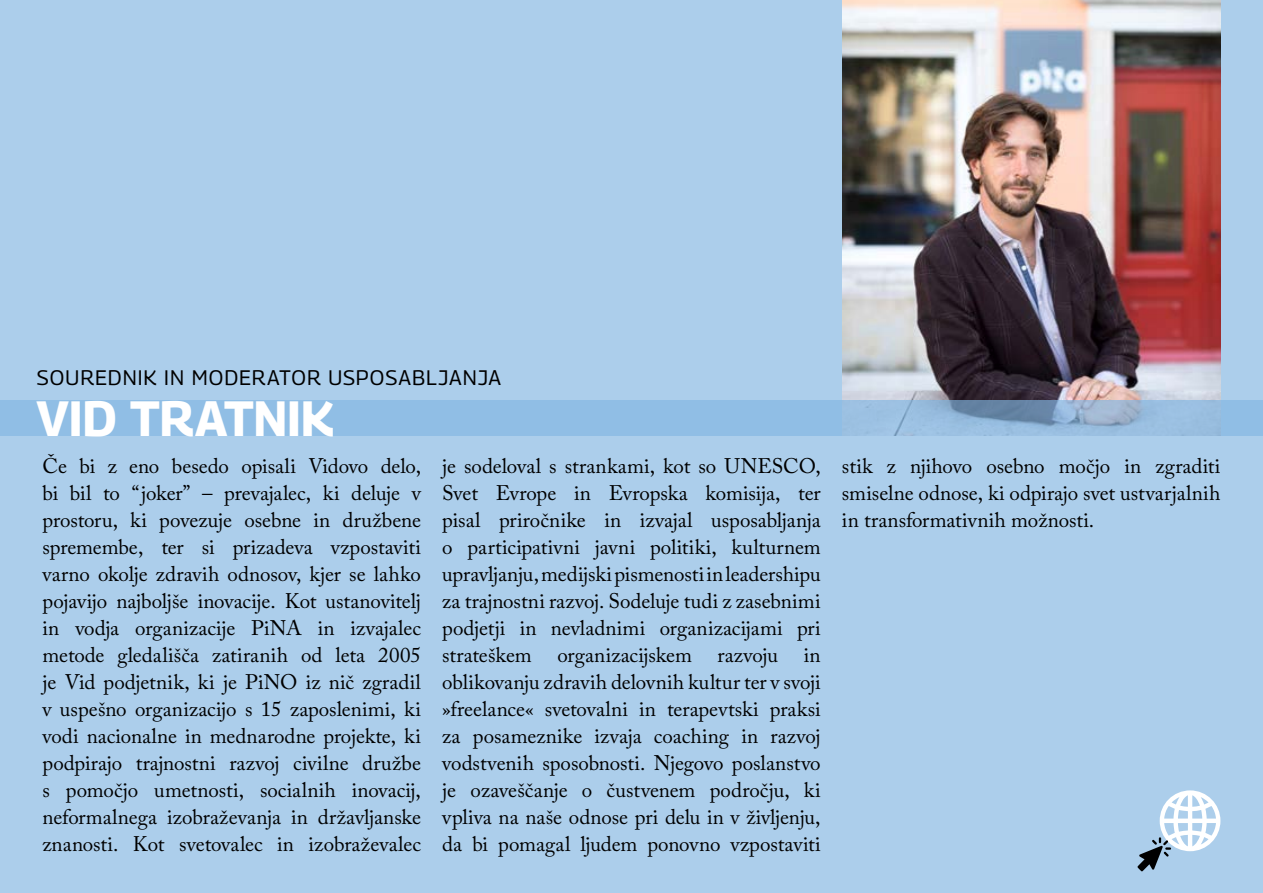
<style>
.page{position:relative;width:1263px;height:893px;background:#acceeb}
.page>*{position:absolute;margin:0;border:0;box-sizing:border-box;transform-origin:0 0}
.t1{font:700 49.5px "Georama";letter-spacing:-.005em;color:#fff}
.t2{font:21px/27px "Adobe Caslon Pro";color:#000;text-align:justify}
.t3{font:21px "Georama";letter-spacing:.05em;color:#000}
</style>
<div class="page">
<img style="left:842px;top:0;width:378px;height:401px">
<svg style="left:0;top:401px;width:1263px;height:35px;background:#90bbe0"></svg>
<svg style="left:1137px;top:790px;width:83px;height:81px"></svg>
<p class="t3" style="left:37px;top:362px;width:466px">SOUREDNIK IN MODERATOR USPOSABLJANJA</p>
<p class="t1" style="left:37px;top:382px;width:299px">VID TRATNIK</p>
<p class="t2" style="left:43px;top:452px;width:380px">Če bi z eno besedo opisali Vidovo delo, bi bil to “joker” – prevajalec, ki deluje v prostoru, ki povezuje osebne in družbene spremembe, ter si prizadeva vzpostaviti varno okolje zdravih odnosov, kjer se lahko pojavijo najboljše inovacije. Kot ustanovitelj in vodja organizacije PiNA in izvajalec metode gledališča zatiranih od leta 2005 je Vid podjetnik, ki je PiNO iz nič zgradil v uspešno organizacijo s 15 zaposlenimi, ki vodi nacionalne in mednarodne projekte, ki podpirajo trajnostni razvoj civilne družbe s pomočjo umetnosti, socialnih inovacij, neformalnega izobraževanja in državljanske znanosti. Kot svetovalec in izobraževalec</p>
<p class="t2" style="left:442px;top:452px;width:380px">je sodeloval s strankami, kot so UNESCO, Svet Evrope in Evropska komisija, ter pisal priročnike in izvajal usposabljanja o participativni javni politiki, kulturnem upravljanju, medijski pismenosti in leadershipu za trajnostni razvoj. Sodeluje tudi z zasebnimi podjetji in nevladnimi organizacijami pri strateškem organizacijskem razvoju in oblikovanju zdravih delovnih kultur ter v svoji »freelance« svetovalni in terapevtski praksi za posameznike izvaja coaching in razvoj vodstvenih sposobnosti. Njegovo poslanstvo je ozaveščanje o čustvenem področju, ki vpliva na naše odnose pri delu in v življenju, da bi pomagal ljudem ponovno vzpostaviti</p>
<p class="t2" style="left:842px;top:452px;width:380px">stik z njihovo osebno močjo in zgraditi smiselne odnose, ki odpirajo svet ustvarjalnih in transformativnih možnosti.</p>
</div>
